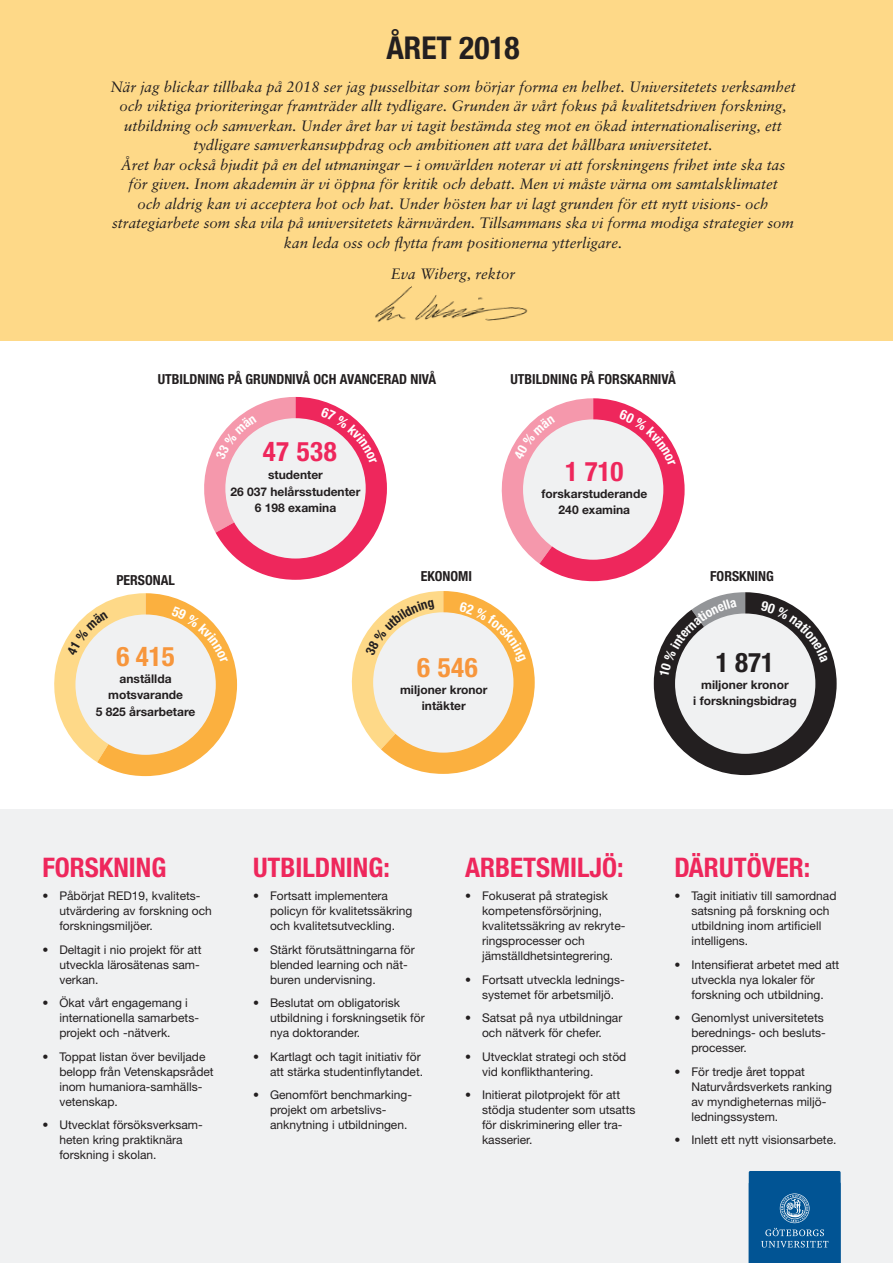
<style>
.page{position:relative;width:893px;height:1263px;background:#fff}
.page>*{position:absolute;margin:0;border:0;box-sizing:border-box;transform-origin:0 0}
.t1{font:700 condensed 31.5px "Helvetica Neue LT Pro";color:#231f20}
.blå_rub{font:700 condensed 27px "Helvetica Neue LT Pro";color:#ee275c}
.t2{font:700 condensed 27px "Helvetica Neue LT Pro";letter-spacing:.01em;color:#f7963c}
.t3{font:700 condensed 27px "Helvetica Neue LT Pro";color:#231f20}
.t4{font:italic 15px/19.5px "Sabon LT Pro";color:#231f20;text-align:center}
.t5{font:700 condensed 13.8px "Helvetica Neue LT Pro";color:#231f20}
.t6{font:12px/15px "Helvetica Neue LT Pro";color:#231f20}
.t7{font:700 12px "Helvetica Neue LT Pro";color:#231f20}
</style>
<div class="page">
<div style="left:0;top:809px;width:893px;height:454px;background:#f0f1f2"></div>
<div style="left:0;top:0;width:893px;height:340px;background:#fed988"></div>
<img style="left:365px;top:286px;width:177px;height:55px">
<svg style="left:749px;top:1171px;width:92px;height:92px;background:#105e9a"></svg>
<svg style="left:204px;top:397px;width:183px;height:183px"></svg>
<svg style="left:501px;top:398px;width:184px;height:183px"></svg>
<svg style="left:54px;top:593px;width:183px;height:183px"></svg>
<svg style="left:654px;top:592px;width:183px;height:183px"></svg>
<svg style="left:351px;top:591px;width:184px;height:183px"></svg>
<p class="t1" style="left:386px;top:29px;width:135px">ÅRET 2018</p>
<p class="t4" style="left:110px;top:76px;width:687px">När jag blickar tillbaka på 2018 ser jag pusselbitar som börjar forma en helhet. Universitetets verksamhet och viktiga prioriteringar framträder allt tydligare. Grunden är vårt fokus på kvalitetsdriven forskning, utbildning och samverkan. Under året har vi tagit bestämda steg mot en ökad internationalisering, ett tydligare samverkansuppdrag och ambitionen att vara det hållbara universitetet.</p>
<p class="t4" style="left:112px;top:154px;width:684px">Året har också bjudit på en del utmaningar – i omvärlden noterar vi att forskningens frihet inte ska tas för given. Inom akademin är vi öppna för kritik och debatt. Men vi måste värna om samtalsklimatet<br>och aldrig kan vi acceptera hot och hat. Under hösten har vi lagt grunden för ett nytt visions- och strategiarbete som ska vila på universitetets kärnvärden. Tillsammans ska vi forma modiga strategier som kan leda oss och flytta fram positionerna ytterligare.</p>
<p class="t4" style="left:391px;top:264px;width:126px">Eva Wiberg, rektor</p>
<p class="t5" style="left:158px;top:370px;width:280px">UTBILDNING PÅ GRUNDNIVÅ OCH AVANCERAD NIVÅ</p>
<p class="t5" style="left:510px;top:370px;width:167px">UTBILDNING PÅ FORSKARNIVÅ</p>
<p class="blå_rub" style="left:263px;top:435px;width:75px">47 538</p>
<p class="t7" style="left:268px;top:467px;width:56px">studenter</p>
<p class="t7" style="left:230px;top:484px;width:132px">26 037 helårsstudenter</p>
<p class="t7" style="left:255px;top:500px;width:83px">6 198 examina</p>
<p class="blå_rub" style="left:565px;top:455px;width:60px">1 710</p>
<p class="t7" style="left:541px;top:486px;width:107px">forskarstuderande</p>
<p class="t7" style="left:559px;top:502px;width:73px">240 examina</p>
<p class="t5" style="left:116px;top:571px;width:60px">PERSONAL</p>
<p class="t5" style="left:421px;top:568px;width:53px">EKONOMI</p>
<p class="t5" style="left:710px;top:568px;width:65px">FORSKNING</p>
<p class="t2" style="left:116px;top:640px;width:60px">6 415</p>
<p class="t7" style="left:120px;top:671px;width:53px">anställda</p>
<p class="t7" style="left:108px;top:687px;width:76px">motsvarande</p>
<p class="t7" style="left:96px;top:704px;width:101px">5 825 årsarbetare</p>
<p class="t2" style="left:417px;top:652px;width:62px">6 546</p>
<p class="t7" style="left:400px;top:682px;width:89px">miljoner kronor</p>
<p class="t7" style="left:422px;top:698px;width:45px">intäkter</p>
<p class="t3" style="left:716px;top:646px;width:60px">1 871</p>
<p class="t7" style="left:701px;top:677px;width:89px">miljoner kronor</p>
<p class="t7" style="left:693px;top:693px;width:105px">i forskningsbidrag</p>
<p class="blå_rub" style="left:42px;top:851px;width:126px">FORSKNING</p>
<p class="t6" style="left:59px;top:888px;width:154px;text-indent:-17px">• Påbörjat RED19, kvalitets&shy;utvärdering av forskning och forskningsmiljöer.</p>
<p class="t6" style="left:59px;top:941px;width:144px;text-indent:-17px">• Deltagit i nio projekt för att utveckla lärosätenas sam&shy;verkan.</p>
<p class="t6" style="left:59px;top:995px;width:141px;text-indent:-17px">• Ökat vårt engagemang i internationella samarbets&shy;projekt och -nätverk.</p>
<p class="t6" style="left:59px;top:1048px;width:156px;text-indent:-17px">• Toppat listan över beviljade belopp från Vetenskapsrådet inom humaniora-samhälls&shy;vetenskap.</p>
<p class="t6" style="left:59px;top:1117px;width:145px;text-indent:-17px">• Utvecklat försöksverksam&shy;heten kring praktiknära forskning i skolan.</p>
<p class="blå_rub" style="left:253px;top:851px;width:138px">UTBILDNING:</p>
<p class="t6" style="left:270px;top:888px;width:144px;text-indent:-17px">• Fortsatt implementera policyn för kvalitetssäkring och kvalitetsutveckling.</p>
<p class="t6" style="left:270px;top:941px;width:146px;text-indent:-17px">• Stärkt förutsättningarna för blended learning och nät&shy;buren undervisning.</p>
<p class="t6" style="left:270px;top:995px;width:156px;text-indent:-17px">• Beslutat om obligatorisk utbildning i forskningsetik för nya doktorander.</p>
<p class="t6" style="left:253px;top:1048px;width:172px;text-align:right">• Kartlagt och tagit initiativ för att stärka studentinflytandet.</p>
<p class="t6" style="left:270px;top:1087px;width:144px;text-indent:-17px">• Genomfört benchmarking&shy;projekt om arbetslivs--- anknytning i utbildningen.</p>
<p class="blå_rub" style="left:465px;top:851px;width:160px">ARBETSMILJÖ:</p>
<p class="t6" style="left:482px;top:888px;width:145px;text-indent:-17px">• Fokuserat på strategisk kompetensförsörjning, kvalitetssäkring av rekryte&shy;ringsprocesser och jämställdhetsintegrering.</p>
<p class="t6" style="left:465px;top:971px;width:161px;text-align:center">• Fortsatt utveckla lednings&shy;systemet för arbetsmiljö.</p>
<p class="t6" style="left:465px;top:1010px;width:159px;text-align:center">• Satsat på nya utbildningar och nätverk för chefer.</p>
<p class="t6" style="left:482px;top:1048px;width:146px;text-indent:-17px">• Utvecklat strategi och stöd vid konflikthantering.</p>
<p class="t6" style="left:482px;top:1087px;width:155px;text-indent:-17px">• Initierat pilotprojekt för att stödja studenter som utsatts för diskriminering eller tra&shy;kasserier.</p>
<p class="blå_rub" style="left:674px;top:851px;width:137px">DÄRUTÖVER:</p>
<p class="t6" style="left:691px;top:888px;width:147px;text-indent:-17px">• Tagit initiativ till samordnad satsning på forskning och utbildning inom artificiell intelligens.</p>
<p class="t6" style="left:691px;top:956px;width:150px;text-indent:-17px">• Intensifierat arbetet med att utveckla nya lokaler för forskning och utbildning.</p>
<p class="t6" style="left:691px;top:1010px;width:136px;text-indent:-17px">• Genomlyst universitetets berednings- och besluts&shy;processer.</p>
<p class="t6" style="left:691px;top:1063px;width:142px;text-indent:-17px">• För tredje året toppat<br>Naturvårdsverkets ranking av myndigheternas miljö&shy;ledningssystem.</p>
<p class="t6" style="left:674px;top:1132px;width:164px">• Inlett ett nytt visionsarbete.</p>
</div>
